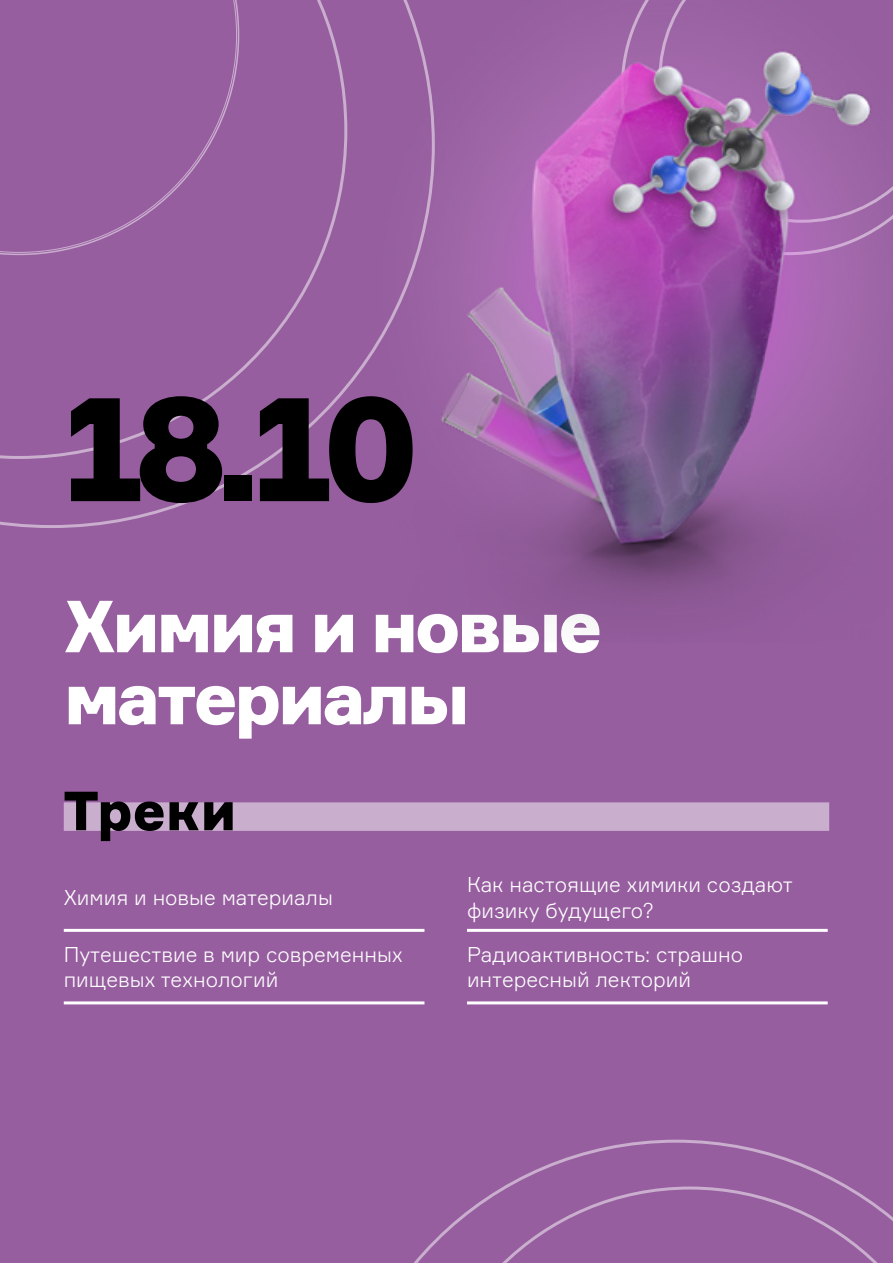
<style>
.page{position:relative;width:893px;height:1263px;background:#965e9f}
.page>*{position:absolute;margin:0;border:0;box-sizing:border-box;transform-origin:0 0}
.t1{font:900 146.85px "Formular";color:#000}
.t2{font:900 72px/72px "Formular";letter-spacing:-.05em;color:#fff}
.t3{font:900 54px "Formular";color:#000}
.t4{font:300 21px/25.2px "Formular";color:#fff}
</style>
<div class="page">
<svg style="left:0;top:0;width:330px;height:528px"></svg>
<svg style="left:414px;top:1140px;width:434px;height:123px"></svg>
<hr style="left:64px;top:929px;width:360px;height:3px;background:#fff">
<hr style="left:467px;top:929px;width:361px;height:3px;background:#fff">
<hr style="left:64px;top:1001px;width:360px;height:3px;background:#fff">
<hr style="left:467px;top:1001px;width:361px;height:3px;background:#fff">
<svg style="left:421px;top:1186px;width:472px;height:77px"></svg>
<div style="left:64px;top:802px;width:765px;height:29px;background:#caaece"></div>
<img style="left:330px;top:0;width:563px;height:605px">
<h1 class="t1" style="left:64px;top:357px;width:357px">18.10</h1>
<h2 class="t2" style="left:64px;top:589px;width:540px">Химия и новые материалы</h2>
<h3 class="t3" style="left:64px;top:777px;width:174px">Треки</h3>
<p class="t4" style="left:64px;top:884px;width:271px">Химия и новые материалы</p>
<p class="t4" style="left:467px;top:872px;width:327px">Как настоящие химики создают физику будущего?</p>
<p class="t4" style="left:64px;top:942px;width:341px">Путешествие в мир современных пищевых технологий</p>
<p class="t4" style="left:467px;top:942px;width:278px">Радиоактивность: страшно интересный лекторий</p>
</div>
